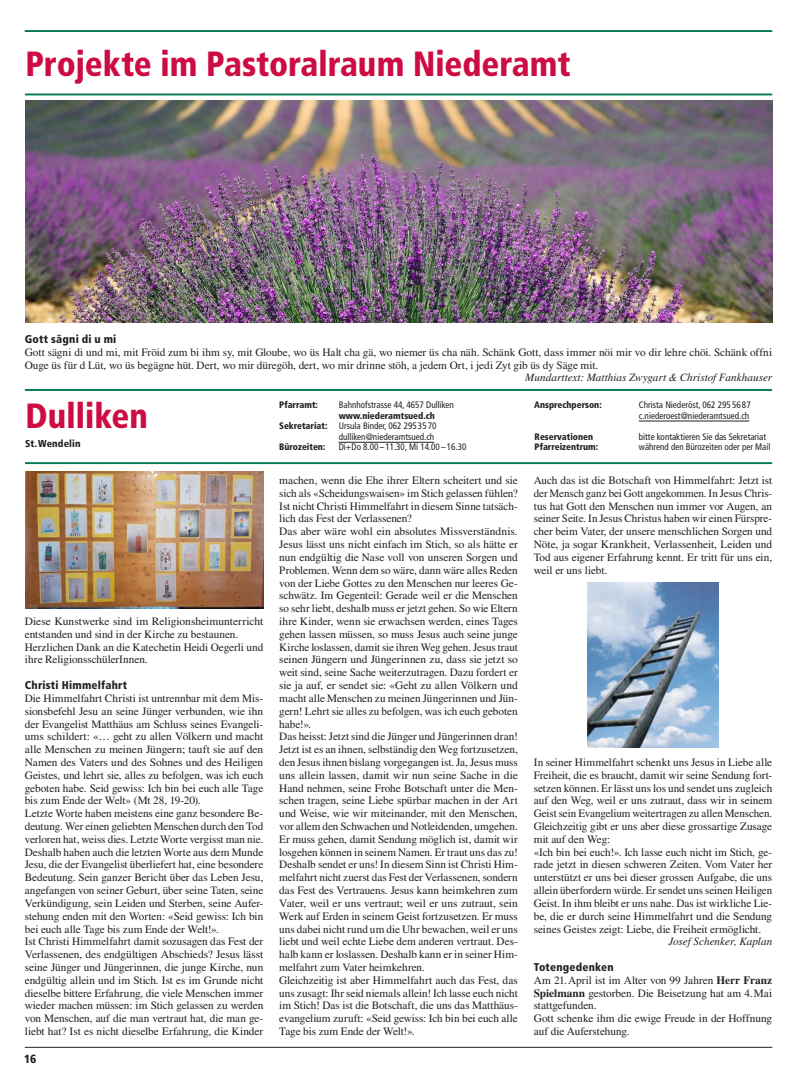
<style>
.page{position:relative;width:798px;height:1081px;background:#fff}
.page>*{position:absolute;margin:0;border:0;box-sizing:border-box;transform-origin:0 0}
.t1{font:900 condensed 35px "Frutiger";color:#cd0c44;scale:.95 1}
.t2{font:900 condensed 11.88px "Frutiger";color:#231f20}
.t3{font:11.25px/12.9px "Times";letter-spacing:-.005em;color:#231f20}
.t4{font:italic 11.25px "Times";color:#231f20}
.t5{font:900 condensed 11.25px "Frutiger";letter-spacing:.02em;color:#231f20}
.t6{font:900 condensed 10px "Frutiger";letter-spacing:.015em;color:#231f20}
.t7{font:condensed 9.38px/10.6px "Frutiger";color:#231f20}
.t8{font:900 condensed 9.38px "Frutiger";color:#231f20}
.t9{font:condensed 9.38px "Frutiger";color:#231f20;scale:.96 1}
.s1{font-weight:900}
.s2{font-weight:700}
</style>
<div class="page">
<hr style="left:25px;top:1047px;width:747px;height:1px;background:#231f20">
<hr style="left:25px;top:389px;width:746px;height:2px;background:#00794a">
<hr style="left:25px;top:30px;width:747px;height:2px;background:#00794a">
<hr style="left:25px;top:462px;width:746px;height:2px;background:#00794a">
<hr style="left:25px;top:94px;width:747px;height:1px;background:#00794a">
<hr style="left:638px;top:421px;width:111px;height:1px;background:#231f20">
<hr style="left:338px;top:442px;width:96px;height:1px;background:#231f20">
<img style="left:25px;top:471px;width:238px;height:138px">
<img style="left:587px;top:582px;width:131px;height:165px">
<img style="left:25px;top:100px;width:747px;height:222px">
<h1 class="t1" style="left:25px;top:42px;width:575px">Projekte im Pastoralraum Niederamt</h1>
<p class="t5" style="left:25px;top:332px;width:93px">Gott sägni di u mi</p>
<p class="t3" style="left:25px;top:345px;width:748px">Gott sägni di und mi, mit Fröid zum bi ihm sy, mit Gloube, wo üs Halt cha gä, wo niemer üs cha näh. Schänk Gott, dass immer nöi mir vo dir lehre chöi. Schänk offni<br>Ouge üs für d Lüt, wo üs begägne hüt. Dert, wo mir düregöh, dert, wo mir drinne stöh, a jedem Ort, i jedi Zyt gib üs dy Säge mit.</p>
<p class="t4" style="left:525px;top:371px;width:248px">Mundarttext: Matthias Zwygart &amp; Christof Fankhauser</p>
<h1 class="t1" style="left:26px;top:395px;width:130px">Dulliken</h1>
<p class="t6" style="left:25px;top:438px;width:57px">St.Wendelin</p>
<p class="t3" style="left:25px;top:615px;width:240px">Diese Kunstwerke sind im Religionsheimunterricht entstanden und sind in der Kirche zu bestaunen.<br>Herzlichen Dank an die Katechetin Heidi Oegerli und ihre ReligionsschülerInnen.</p>
<p class="t5" style="left:25px;top:678px;width:104px">Christi Himmelfahrt</p>
<p class="t3" style="left:25px;top:691px;width:240px">Die Himmelfahrt Christi ist untrennbar mit dem Mis&shy;sionsbefehl Jesu an seine Jünger verbunden, wie ihn der Evangelist Matthäus am Schluss seines Evangeli&shy;ums schildert: «… geht zu allen Völkern und macht alle Menschen zu meinen Jüngern; tauft sie auf den Namen des Vaters und des Sohnes und des Heiligen Geistes, und lehrt sie, alles zu befolgen, was ich euch geboten habe. Seid gewiss: Ich bin bei euch alle Tage bis zum Ende der Welt» (Mt 28, 19-20).<br>Letzte Worte haben meistens eine ganz besondere Be&shy;deutung. Wer einen geliebten Menschen durch den Tod verloren hat, weiss dies. Letzte Worte vergisst man nie.<br>Deshalb haben auch die letzten Worte aus dem Munde Jesu, die der Evangelist überliefert hat, eine besondere Bedeutung. Sein ganzer Bericht über das Leben Jesu, angefangen von seiner Geburt, über seine Taten, seine Verkündigung, sein Leiden und Sterben, seine Aufer&shy;stehung enden mit den Worten: «Seid gewiss: Ich bin bei euch alle Tage bis zum Ende der Welt!».<br>Ist Christi Himmelfahrt damit sozusagen das Fest der Verlassenen, des endgültigen Abschieds? Jesus lässt seine Jünger und Jüngerinnen, die junge Kirche, nun endgültig allein und im Stich. Ist es im Grunde nicht dieselbe bittere Erfahrung, die viele Menschen immer wieder machen müssen: im Stich gelassen zu werden von Menschen, auf die man vertraut hat, die man ge&shy;liebt hat? Ist es nicht dieselbe Erfahrung, die Kinder</p>
<p class="t2" style="left:24px;top:1052px;width:14px">16</p>
<p class="t8" style="left:279px;top:399px;width:40px">Pfarramt:</p>
<p class="t7" style="left:338px;top:399px;width:117px">Bahnhofstrasse 44, 4657 Dulliken</p>
<p class="t7" style="left:279px;top:410px;width:159px;text-align:right"><span class="s1">www.niederamtsued.ch<br>Sekretariat:</span> Ursula Binder, 062 295 35 70 dulliken@niederamtsued.ch</p>
<p class="t8" style="left:279px;top:441px;width:47px">Bürozeiten:</p>
<p class="t7" style="left:338px;top:442px;width:129px">Di+Do 8.00–11.30, Mi 14.00–16.30</p>
<p class="t8" style="left:534px;top:399px;width:69px">Ansprechperson:</p>
<p class="t7" style="left:638px;top:399px;width:113px">Christa Niederöst, 062 295 56 87 c.niederoest@niederamtsued.ch</p>
<p class="t8" style="left:534px;top:431px;width:60px">Reservationen</p>
<p class="t7" style="left:638px;top:431px;width:129px">bitte kontaktieren Sie das Sekretariat</p>
<p class="t8" style="left:534px;top:441px;width:65px">Pfarreizentrum:</p>
<p class="t9" style="left:638px;top:442px;width:138px">während den Bürozeiten oder per Mail</p>
<p class="t3" style="left:279px;top:474px;width:240px">machen, wenn die Ehe ihrer Eltern scheitert und sie sich als «Scheidungswaisen» im Stich gelassen fühlen?<br>Ist nicht Christi Himmelfahrt in diesem Sinne tatsäch&shy;lich das Fest der Verlassenen?<br>Das aber wäre wohl ein absolutes Missverständnis.<br>Jesus lässt uns nicht einfach im Stich, so als hätte er nun endgültig die Nase voll von unseren Sorgen und Problemen. Wenn dem so wäre, dann wäre alles Reden von der Liebe Gottes zu den Menschen nur leeres Ge&shy;schwätz. Im Gegenteil: Gerade weil er die Menschen so sehr liebt, deshalb muss er jetzt gehen. So wie Eltern ihre Kinder, wenn sie erwachsen werden, eines Tages gehen lassen müssen, so muss Jesus auch seine junge Kirche loslassen, damit sie ihren Weg gehen. Jesus traut seinen Jüngern und Jüngerinnen zu, dass sie jetzt so weit sind, seine Sache weiterzutragen. Dazu fordert er sie ja auf, er sendet sie: «Geht zu allen Völkern und macht alle Menschen zu meinen Jüngerinnen und Jün&shy;gern! Lehrt sie alles zu befolgen, was ich euch geboten habe!».<br>Das heisst: Jetzt sind die Jünger und Jüngerinnen dran!<br>Jetzt ist es an ihnen, selbständig den Weg fortzusetzen, den Jesus ihnen bislang vorgegangen ist. Ja, Jesus muss uns allein lassen, damit wir nun seine Sache in die Hand nehmen, seine Frohe Botschaft unter die Men&shy;schen tragen, seine Liebe spürbar machen in der Art und Weise, wie wir miteinander, mit den Menschen, vor allem den Schwachen und Notleidenden, umgehen.<br>Er muss gehen, damit Sendung möglich ist, damit wir losgehen können in seinem Namen. Er traut uns das zu!<br>Deshalb sendet er uns! In diesem Sinn ist Christi Him&shy;melfahrt nicht zuerst das Fest der Verlassenen, sondern das Fest des Vertrauens. Jesus kann heimkehren zum Vater, weil er uns vertraut; weil er uns zutraut, sein Werk auf Erden in seinem Geist fortzusetzen. Er muss uns dabei nicht rund um die Uhr bewachen, weil er uns liebt und weil echte Liebe dem anderen vertraut. Des&shy;halb kann er loslassen. Deshalb kann er in seiner Him&shy;melfahrt zum Vater heimkehren.<br>Gleichzeitig ist aber Himmelfahrt auch das Fest, das uns zusagt: Ihr seid niemals allein! Ich lasse euch nicht im Stich! Das ist die Botschaft, die uns das Matthäus&shy;evangelium zuruft: «Seid gewiss: Ich bin bei euch alle Tage bis zum Ende der Welt!».</p>
<p class="t3" style="left:533px;top:474px;width:240px;text-align:justify">Auch das ist die Botschaft von Himmelfahrt: Jetzt ist der Mensch ganz bei Gott angekommen. In Jesus Chris&shy;tus hat Gott den Menschen nun immer vor Augen, an seiner Seite. In Jesus Christus haben wir einen Fürspre&shy;cher beim Vater, der unsere menschlichen Sorgen und Nöte, ja sogar Krankheit, Verlassenheit, Leiden und Tod aus eigener Erfahrung kennt. Er tritt für uns ein, weil er uns liebt.</p>
<p class="t3" style="left:533px;top:755px;width:240px">In seiner Himmelfahrt schenkt uns Jesus in Liebe alle Freiheit, die es braucht, damit wir seine Sendung fort&shy;setzen können. Er lässt uns los und sendet uns zugleich auf den Weg, weil er uns zutraut, dass wir in seinem Geist sein Evangelium weitertragen zu allen Menschen.<br>Gleichzeitig gibt er uns aber diese grossartige Zusage mit auf den Weg:<br>«Ich bin bei euch!». Ich lasse euch nicht im Stich, ge&shy;rade jetzt in diesen schweren Zeiten. Vom Vater her unterstützt er uns bei dieser grossen Aufgabe, die uns allein überfordern würde. Er sendet uns seinen Heiligen Geist. In ihm bleibt er uns nahe. Das ist wirkliche Lie&shy;be, die er durch seine Himmelfahrt und die Sendung seines Geistes zeigt: Liebe, die Freiheit ermöglicht.</p>
<p class="t4" style="left:668px;top:935px;width:105px">Josef Schenker, Kaplan</p>
<p class="t5" style="left:533px;top:960px;width:81px">Totengedenken</p>
<p class="t3" style="left:533px;top:973px;width:240px">Am 21.April ist im Alter von 99 Jahren <span class="s2">Herr Franz Spielmann</span> gestorben. Die Beisetzung hat am 4.Mai stattgefunden.<br>Gott schenke ihm die ewige Freude in der Hoffnung auf die Auferstehung.</p>
</div>
